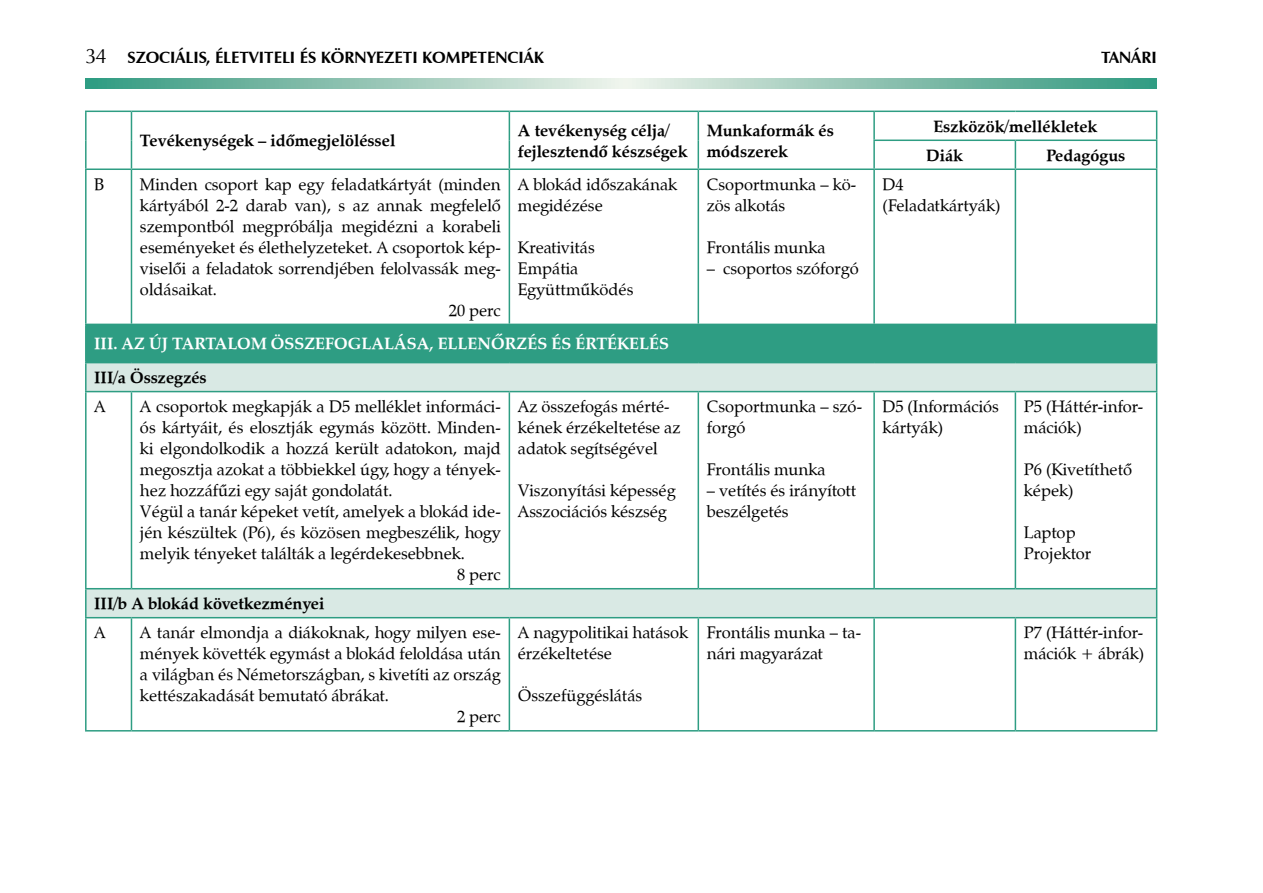
<style>
.page{position:relative;width:1263px;height:893px;background:#fff}
.page>*{position:absolute;margin:0;border:0;box-sizing:border-box;transform-origin:0 0}
.t1{font:21px "Zapf Humanist 601 PFL";color:#000}
.t2{font:16.5px/21px "Zapf Calligraphic 801 PFL";color:#000}
.t3{font:700 16.5px/21px "Zapf Calligraphic 801 PFL";color:#000}
.t4{font:700 16.5px "Zapf Calligraphic 801 PFL";color:#fff}
.t5{font:700 16.5px "Zapf Humanist 601 PFL";color:#000}
</style>
<div class="page">
<svg style="left:85px;top:78px;width:1072px;height:11px"></svg>
<div style="left:86px;top:324px;width:1071px;height:39px;background:#2e9d83"></div>
<svg style="left:87px;top:363px;width:1069px;height:254px"></svg>
<hr style="left:85px;top:170px;width:2px;height:154px;background:#2e9d83">
<hr style="left:131px;top:170px;width:1px;height:154px;background:#2e9d83">
<hr style="left:509px;top:170px;width:1px;height:154px;background:#2e9d83">
<hr style="left:697px;top:170px;width:2px;height:154px;background:#2e9d83">
<hr style="left:873px;top:170px;width:2px;height:154px;background:#2e9d83">
<hr style="left:1015px;top:170px;width:1px;height:154px;background:#2e9d83">
<hr style="left:1156px;top:170px;width:1px;height:154px;background:#2e9d83">
<hr style="left:85px;top:324px;width:46px;height:1px;background:#2e9d83">
<hr style="left:85px;top:325px;width:2px;height:37px;background:#2e9d83">
<hr style="left:85px;top:362px;width:46px;height:1px;background:#2e9d83">
<hr style="left:85px;top:363px;width:2px;height:28px;background:#2e9d83">
<svg style="left:1156px;top:363px;width:1px;height:28px"></svg>
<hr style="left:85px;top:391px;width:46px;height:1px;background:#2e9d83">
<hr style="left:85px;top:392px;width:2px;height:196px;background:#2e9d83">
<hr style="left:131px;top:391px;width:378px;height:1px;background:#2e9d83">
<hr style="left:131px;top:392px;width:1px;height:196px;background:#2e9d83">
<hr style="left:509px;top:391px;width:189px;height:1px;background:#2e9d83">
<hr style="left:509px;top:392px;width:1px;height:196px;background:#2e9d83">
<hr style="left:698px;top:391px;width:176px;height:1px;background:#2e9d83">
<hr style="left:697px;top:392px;width:2px;height:196px;background:#2e9d83">
<hr style="left:874px;top:391px;width:141px;height:1px;background:#2e9d83">
<hr style="left:873px;top:392px;width:2px;height:196px;background:#2e9d83">
<hr style="left:1015px;top:391px;width:142px;height:1px;background:#2e9d83">
<hr style="left:1015px;top:392px;width:1px;height:196px;background:#2e9d83">
<hr style="left:1156px;top:392px;width:1px;height:196px;background:#2e9d83">
<hr style="left:85px;top:588px;width:46px;height:1px;background:#2e9d83">
<hr style="left:85px;top:589px;width:2px;height:28px;background:#2e9d83">
<hr style="left:131px;top:588px;width:378px;height:1px;background:#2e9d83">
<hr style="left:509px;top:588px;width:189px;height:1px;background:#2e9d83">
<hr style="left:698px;top:588px;width:176px;height:1px;background:#2e9d83">
<hr style="left:874px;top:588px;width:141px;height:1px;background:#2e9d83">
<hr style="left:1015px;top:588px;width:142px;height:1px;background:#2e9d83">
<svg style="left:1156px;top:589px;width:1px;height:28px"></svg>
<hr style="left:85px;top:111px;width:46px;height:1px;background:#2e9d83">
<hr style="left:85px;top:112px;width:2px;height:28px;background:#2e9d83">
<hr style="left:131px;top:111px;width:378px;height:1px;background:#2e9d83">
<hr style="left:509px;top:111px;width:189px;height:1px;background:#2e9d83">
<hr style="left:698px;top:111px;width:176px;height:1px;background:#2e9d83">
<hr style="left:697px;top:112px;width:2px;height:28px;background:#2e9d83">
<hr style="left:85px;top:140px;width:2px;height:28px;background:#2e9d83">
<svg style="left:131px;top:112px;width:1px;height:56px"></svg>
<svg style="left:509px;top:112px;width:1px;height:56px"></svg>
<hr style="left:697px;top:140px;width:2px;height:28px;background:#2e9d83">
<hr style="left:85px;top:168px;width:46px;height:2px;background:#2e9d83">
<hr style="left:131px;top:168px;width:378px;height:2px;background:#2e9d83">
<hr style="left:509px;top:168px;width:189px;height:2px;background:#2e9d83">
<hr style="left:698px;top:168px;width:176px;height:2px;background:#2e9d83">
<hr style="left:874px;top:111px;width:141px;height:1px;background:#2e9d83">
<hr style="left:873px;top:112px;width:2px;height:28px;background:#2e9d83">
<hr style="left:1015px;top:111px;width:142px;height:1px;background:#2e9d83">
<hr style="left:873px;top:140px;width:142px;height:1px;background:#2e9d83">
<hr style="left:873px;top:141px;width:2px;height:27px;background:#2e9d83">
<hr style="left:1015px;top:140px;width:142px;height:1px;background:#2e9d83">
<svg style="left:1015px;top:141px;width:1px;height:27px"></svg>
<svg style="left:1156px;top:112px;width:1px;height:56px"></svg>
<hr style="left:874px;top:168px;width:141px;height:2px;background:#2e9d83">
<hr style="left:1015px;top:168px;width:142px;height:2px;background:#2e9d83">
<hr style="left:85px;top:617px;width:46px;height:1px;background:#2e9d83">
<hr style="left:85px;top:618px;width:2px;height:112px;background:#2e9d83">
<hr style="left:131px;top:617px;width:378px;height:1px;background:#2e9d83">
<hr style="left:131px;top:618px;width:1px;height:112px;background:#2e9d83">
<hr style="left:509px;top:617px;width:189px;height:1px;background:#2e9d83">
<hr style="left:509px;top:618px;width:1px;height:112px;background:#2e9d83">
<hr style="left:698px;top:617px;width:176px;height:1px;background:#2e9d83">
<hr style="left:697px;top:618px;width:2px;height:112px;background:#2e9d83">
<hr style="left:874px;top:617px;width:141px;height:1px;background:#2e9d83">
<hr style="left:873px;top:618px;width:2px;height:112px;background:#2e9d83">
<hr style="left:1015px;top:617px;width:142px;height:1px;background:#2e9d83">
<hr style="left:1015px;top:618px;width:1px;height:112px;background:#2e9d83">
<hr style="left:1156px;top:618px;width:1px;height:112px;background:#2e9d83">
<hr style="left:85px;top:730px;width:46px;height:1px;background:#2e9d83">
<hr style="left:131px;top:730px;width:378px;height:1px;background:#2e9d83">
<hr style="left:509px;top:730px;width:189px;height:1px;background:#2e9d83">
<hr style="left:698px;top:730px;width:176px;height:1px;background:#2e9d83">
<hr style="left:874px;top:730px;width:141px;height:1px;background:#2e9d83">
<hr style="left:1015px;top:730px;width:142px;height:1px;background:#2e9d83">
<p class="t1" style="left:85px;top:42px;width:11px">34</p>
<p class="t5" style="left:128px;top:47px;width:418px">SZOCIÁLIS, ÉLETVITELI ÉS KÖRNYEZETI KOMPETENCIÁK</p>
<p class="t5" style="left:1101px;top:47px;width:57px">TANÁRI</p>
<p class="t3" style="left:140px;top:130px;width:257px">Tevékenységek – időmegjelöléssel</p>
<p class="t3" style="left:518px;top:119px;width:171px">A tevékenység célja/ fejlesztendő készségek</p>
<p class="t3" style="left:707px;top:119px;width:129px">Munkaformák és módszerek</p>
<p class="t3" style="left:926px;top:112px;width:173px;line-height:29px;text-indent:7px">Eszközök/mellékletek<br>Diák</p>
<p class="t3" style="left:1046px;top:144px;width:80px">Pedagógus</p>
<p class="t2" style="left:94px;top:174px;width:12px">B</p>
<p class="t2" style="left:140px;top:174px;width:362px">Minden csoport kap egy feladatkártyát (minden</p>
<p class="t2" style="left:140px;top:195px;width:362px">kártyából 2-2 darab van), s az annak megfelelő</p>
<p class="t2" style="left:140px;top:216px;width:362px">szempontból megpróbálja megidézni a korabeli</p>
<p class="t2" style="left:140px;top:237px;width:362px">eseményeket és élethelyzeteket. A csoportok kép-</p>
<p class="t2" style="left:140px;top:258px;width:362px">viselői a feladatok sorrendjében felolvassák meg-</p>
<p class="t2" style="left:140px;top:279px;width:78px">oldásaikat.</p>
<p class="t2" style="left:449px;top:300px;width:53px">20 perc</p>
<p class="t2" style="left:518px;top:174px;width:161px">A blokád időszakának megidézése</p>
<p class="t2" style="left:518px;top:237px;width:117px">Kreativitás<br>Empátia<br>Együttműködés</p>
<p class="t4" style="left:94px;top:334px;width:90px">III. Az új tarta</p>
<p class="t4" style="left:227px;top:334px;width:443px">lom összefoglalása, ellenőrzés és értékelés</p>
<p class="t3" style="left:94px;top:367px;width:114px">III/a Összegzés</p>
<p class="t2" style="left:94px;top:396px;width:13px">A</p>
<p class="t2" style="left:140px;top:396px;width:362px">A csoportok megkapják a D5 melléklet informáci-</p>
<p class="t2" style="left:140px;top:417px;width:362px">ós kártyáit, és elosztják egymás között. Minden-</p>
<p class="t2" style="left:140px;top:438px;width:362px">ki elgondolkodik a hozzá került adatokon, majd</p>
<p class="t2" style="left:140px;top:459px;width:362px">megosztja azokat a többiekkel úgy, hogy a tények-</p>
<p class="t2" style="left:140px;top:480px;width:254px">hez hozzáfűzi egy saját gondolatát.</p>
<p class="t2" style="left:140px;top:501px;width:362px">Végül a tanár képeket vetít, amelyek a blokád ide-</p>
<p class="t2" style="left:140px;top:522px;width:362px">jén készültek (P6), és közösen megbeszélik, hogy</p>
<p class="t2" style="left:140px;top:543px;width:326px">melyik tényeket találták a legérdekesebbnek.</p>
<p class="t2" style="left:457px;top:564px;width:45px">8 perc</p>
<p class="t2" style="left:518px;top:396px;width:164px">Az összefogás mérté&shy;kének érzékeltetése az adatok segítségével</p>
<p class="t2" style="left:518px;top:480px;width:159px">Viszonyítási képesség<br>Asszociációs készség</p>
<p class="t3" style="left:94px;top:593px;width:232px">III/b A blokád következményei</p>
<p class="t2" style="left:94px;top:622px;width:13px">A</p>
<p class="t2" style="left:140px;top:622px;width:362px">A tanár elmondja a diákoknak, hogy milyen ese-</p>
<p class="t2" style="left:140px;top:643px;width:362px">mények követték egymást a blokád feloldása után</p>
<p class="t2" style="left:140px;top:664px;width:362px">a világban és Németországban, s kivetíti az ország</p>
<p class="t2" style="left:140px;top:685px;width:250px">kettészakadását bemutató ábrákat.</p>
<p class="t2" style="left:457px;top:706px;width:45px">2 perc</p>
<p class="t2" style="left:518px;top:622px;width:172px">A nagypolitikai hatások érzékeltetése</p>
<p class="t2" style="left:518px;top:685px;width:126px">Összefüggéslátás</p>
<p class="t2" style="left:707px;top:174px;width:151px">Csoportmunka – kö&shy;zös alkotás</p>
<p class="t2" style="left:707px;top:237px;width:120px">Frontális munka</p>
<p class="t2" style="left:707px;top:258px;width:154px">– csoportos szóforgó</p>
<p class="t2" style="left:883px;top:174px;width:119px">D4 (Feladatkártyák)</p>
<p class="t2" style="left:707px;top:396px;width:157px">Csoportmunka – szó&shy;forgó</p>
<p class="t2" style="left:707px;top:459px;width:120px">Frontális munka</p>
<p class="t2" style="left:707px;top:480px;width:151px">– vetítés és irányított beszélgetés</p>
<p class="t2" style="left:883px;top:396px;width:118px">D5 (Információs kártyák)</p>
<p class="t2" style="left:1024px;top:396px;width:121px">P5 (Háttér-infor&shy;mációk)</p>
<p class="t2" style="left:1024px;top:459px;width:110px">P6 (Kivetíthető képek)</p>
<p class="t2" style="left:1024px;top:522px;width:69px">Laptop<br>Projektor</p>
<p class="t2" style="left:707px;top:622px;width:156px">Frontális munka – ta&shy;nári magyarázat</p>
<p class="t2" style="left:1024px;top:622px;width:122px">P7 (Háttér-infor&shy;mációk + ábrák)</p>
</div>
